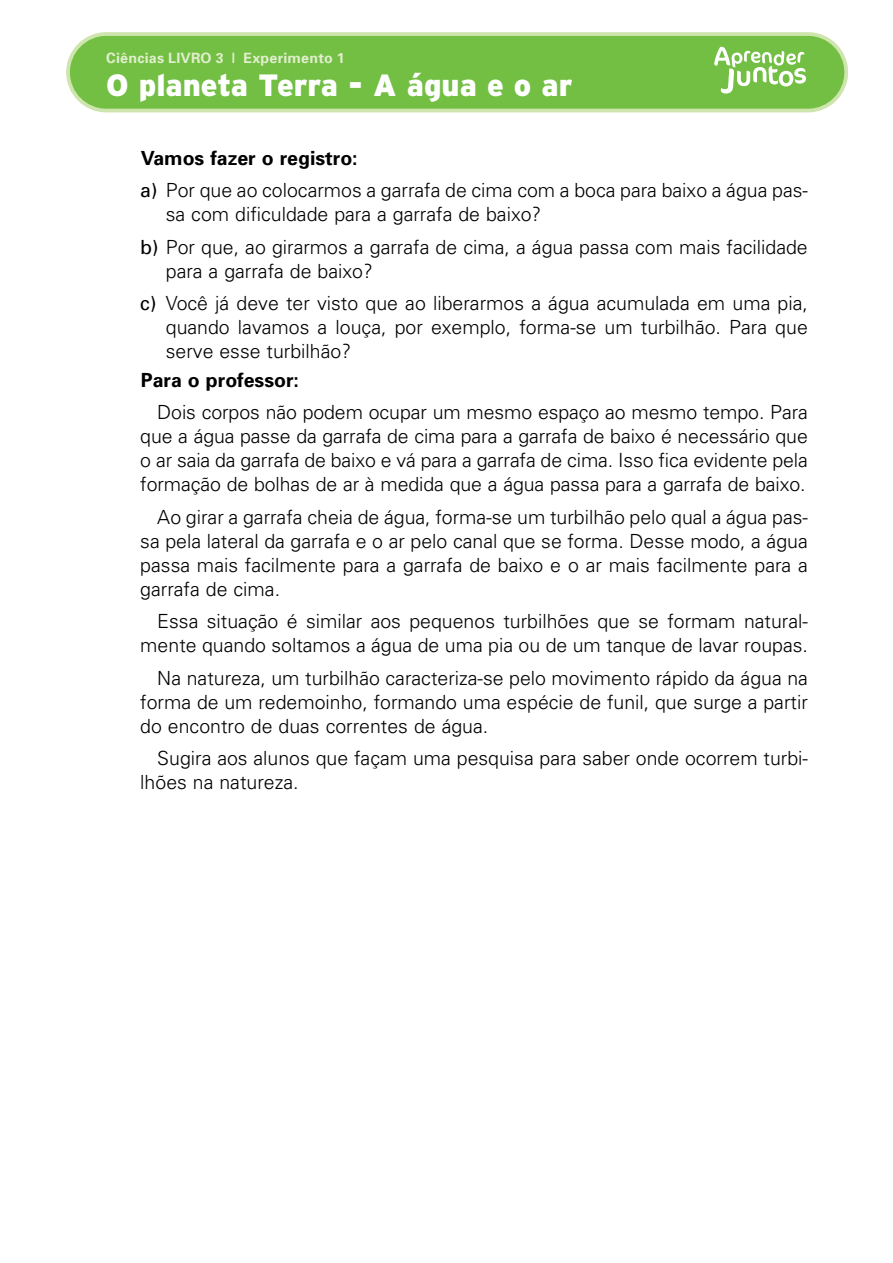
<style>
.page{position:relative;width:893px;height:1263px;background:#fff}
.page>*{position:absolute;margin:0;border:0;box-sizing:border-box;transform-origin:0 0}
.t1{font:900 30.75px "Interstate";color:#fff}
.t2{font:300 19.5px/24px "Univers";color:#000}
.t3{font:700 19.5px "Univers";color:#000}
.t4{font:700 14.25px "Univers";letter-spacing:.015em;color:#e1eecd}
.s1{font-weight:700}
.s2{font-weight:400}
</style>
<div class="page">
<div style="left:68px;top:34px;width:778px;height:77px;background:#72bf44;border-radius:38px"></div>
<div style="left:66px;top:32px;width:782px;height:80px;border:4px solid #cfe5ae;border-radius:38px"></div>
<svg style="left:714px;top:47px;width:92px;height:47px"></svg>
<p class="t4" style="left:106px;top:48px;width:240px">Ciências LIVRO 3 | Experimento 1</p>
<h1 class="t1" style="left:106px;top:67px;width:468px">O planeta Terra - A água e o ar</h1>
<p class="t2" style="left:140px;top:141px;width:669px;line-height:32.5px"><span class="s1">Vamos fazer o registro:<br></span><span class="s2">a)</span> Por que ao colocarmos a garrafa de cima com a boca para baixo a água pas-</p>
<p class="t2" style="left:140px;top:198px;width:669px;line-height:32.5px;text-indent:26px">sa com dificuldade para a garrafa de baixo?<br><span class="s2">b)</span> Por que, ao girarmos a garrafa de cima, a água passa com mais facilidade</p>
<p class="t2" style="left:140px;top:254px;width:669px;line-height:32.5px;text-indent:26px">para a garrafa de baixo?<br><span class="s2">c)</span> Você já deve ter visto que ao liberarmos a água acumulada em uma pia,</p>
<p class="t2" style="left:166px;top:315px;width:643px">quando lavamos a louça, por exemplo, forma-se um turbilhão. Para que serve esse turbilhão?</p>
<p class="t3" style="left:141px;top:367px;width:160px">Para o professor:</p>
<p class="t2" style="left:140px;top:400px;width:669px;text-align:justify;text-indent:17px">Dois corpos não podem ocupar um mesmo espaço ao mesmo tempo. Para que a água passe da garrafa de cima para a garrafa de baixo é necessário que o ar saia da garrafa de baixo e vá para a garrafa de cima. Isso fica evidente pela formação de bolhas de ar à medida que a água passa para a garrafa de baixo.</p>
<p class="t2" style="left:140px;top:504px;width:669px;text-align:justify;text-indent:17px">Ao girar a garrafa cheia de água, forma-se um turbilhão pelo qual a água pas&shy;sa pela lateral da garrafa e o ar pelo canal que se forma. Desse modo, a água passa mais facilmente para a garrafa de baixo e o ar mais facilmente para a garrafa de cima.</p>
<p class="t2" style="left:140px;top:609px;width:669px;text-align:right">Essa situação é similar aos pequenos turbilhões que se formam natural&shy;mente quando soltamos a água de uma pia ou de um tanque de lavar roupas.</p>
<p class="t2" style="left:140px;top:665px;width:669px;text-align:justify;text-indent:17px">Na natureza, um turbilhão caracteriza-se pelo movimento rápido da água na forma de um redemoinho, formando uma espécie de funil, que surge a partir do encontro de duas correntes de água.</p>
<p class="t2" style="left:140px;top:746px;width:669px;text-indent:17px">Sugira aos alunos que façam uma pesquisa para saber onde ocorrem turbi&shy;lhões na natureza.</p>
</div>
